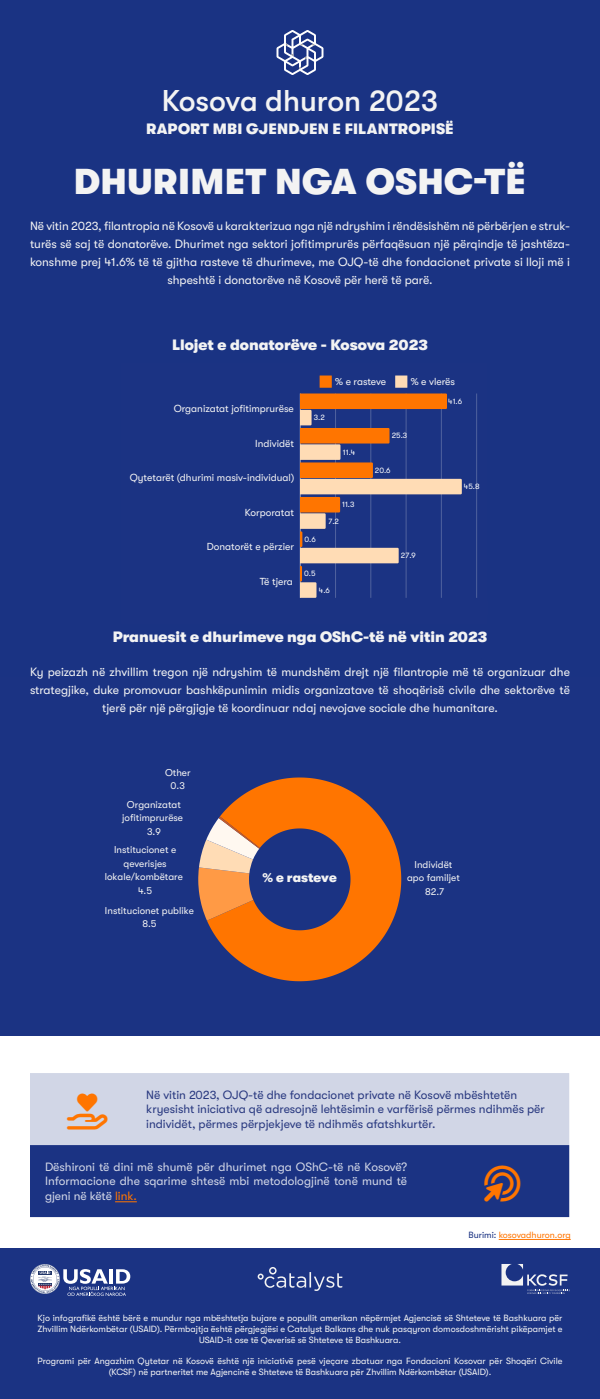
<style>
.page{position:relative;width:600px;height:1399px;background:#fff}
.page>*{position:absolute;margin:0;border:0;box-sizing:border-box;transform-origin:0 0}
.t1{font:900 36px "GT Walsheim Pro";letter-spacing:.01em;color:#f3f3f3}
.t2{font:36px "Font Awesome 6 Pro";color:#ff7500}
.t3{font:500 30px "GT Walsheim Pro";color:#f3f3f3}
.t4{font:900 18.6px "GT Walsheim Pro";color:#f3f3f3}
.t5{font:900 17.33px "GT Walsheim Pro";color:#f3f3f3}
.t6{font:900 15px "GT Walsheim Pro";color:#f3f3f3}
.t7{font:900 12.9px "GT Walsheim Pro";color:#f3f3f3}
.t8{font:12px/18px "GT Walsheim Pro";color:#f3f3f3;text-align:center}
.t9{font:12px/14.4px "GT Walsheim Pro";color:#293980}
.t10{font:12px/14.4px "GT Walsheim Pro";color:#d1d6e6;text-align:justify}
.t11{font:10.2px "GT Walsheim Pro";color:#f3f3f3}
.t12{font:10.2px "GT Walsheim Pro";letter-spacing:-.02em;color:#f3f3f3}
.t13{font:9.9px/13.5px "GT Walsheim Pro";color:#f3f3f3;text-align:center}
.t14{font:9px/10.8px "GT Walsheim Pro";color:#f3f3f3;text-align:center}
.t15{font:9px "GT Walsheim Pro";color:#ff7500}
.t16{font:7.8px "GT Walsheim Pro";color:#fff}
.t17{font:italic 100 6.75px "GT Walsheim Pro";color:#f3f3f3}
.s1{color:#ff7500}
.s2{color:#1b3383}
</style>
<div class="page">
<div style="left:0;top:0;width:600px;height:678px;background:#1a3383"></div>
<div style="left:0;top:676px;width:600px;height:359px;background:#1b3383"></div>
<hr style="left:477px;top:393px;width:1px;height:205px;background:#223986">
<svg style="left:300px;top:375px;width:162px;height:223px"></svg>
<svg style="left:207px;top:777px;width:194px;height:204px;fill:#ff7500"></svg>
<svg style="left:198px;top:816px;width:62px;height:104px"></svg>
<svg style="left:277px;top:30px;width:46px;height:45px"></svg>
<div style="left:30px;top:1073px;width:539px;height:72px;background:#d1d6e6"></div>
<div style="left:30px;top:1145px;width:539px;height:72px;background:#1b3383"></div>
<svg style="left:115px;top:1201px;width:22px;height:1px"></svg>
<div style="left:0;top:1249px;width:600px;height:150px;background:#1b3383"></div>
<svg style="left:257px;top:1267px;width:85px;height:24px"></svg>
<svg style="left:501px;top:1264px;width:69px;height:30px"></svg>
<svg style="left:30px;top:1264px;width:100px;height:32px"></svg>
<hr style="left:499px;top:1239px;width:72px;height:1px;background:#ff7500">
<div style="left:67px;top:1092px;width:41px;height:37px;background:#d1d6e6"></div>
<svg style="left:484px;top:1165px;width:37px;height:36px"></svg>
<p class="t3" style="left:162px;top:84px;width:278px">Kosova dhuron 2023</p>
<p class="t6" style="left:146px;top:120px;width:309px">RAPORT MBI GJENDJEN E FILANTROPISË</p>
<p class="t1" style="left:74px;top:161px;width:454px">DHURIMET NGA OSHC-TË</p>
<p class="t8" style="left:30px;top:216px;width:542px">Në vitin 2023, filantropia në Kosovë u karakterizua nga një ndryshim i rëndësishëm në përbërjen e struk&shy;turës së saj të donatorëve. Dhurimet nga sektori jofitimprurës përfaqësuan një përqindje të jashtëza&shy;konshme prej 41.6% të të gjitha rasteve të dhurimeve, me OJQ-të dhe fondacionet private si lloji më i shpeshtë i donatorëve në Kosovë për herë të parë.</p>
<p class="t5" style="left:203px;top:330px;width:209px">në Kosovë në vitin 2023</p>
<p class="t6" style="left:172px;top:336px;width:257px">Llojet e donatorëve - Kosova 2023</p>
<p class="t11" style="left:174px;top:403px;width:122px">Organizatat jofitimprurëse</p>
<p class="t11" style="left:255px;top:437px;width:40px">Individët</p>
<p class="t11" style="left:130px;top:472px;width:166px">Qytetarët (dhurimi masiv-individual)</p>
<p class="t11" style="left:245px;top:506px;width:51px">Korporatat</p>
<p class="t11" style="left:207px;top:541px;width:89px">Donatorët e përzier</p>
<p class="t11" style="left:260px;top:575px;width:35px">Të tjera</p>
<p class="t12" style="left:335px;top:376px;width:52px">% e rasteve</p>
<p class="t11" style="left:411px;top:376px;width:46px">% e vlerës</p>
<p class="t16" style="left:314px;top:413px;width:13px">3.2</p>
<p class="t16" style="left:343px;top:447px;width:14px">11.4</p>
<p class="t16" style="left:342px;top:500px;width:14px">11.3</p>
<p class="t16" style="left:305px;top:535px;width:13px">0.6</p>
<p class="t16" style="left:304px;top:569px;width:13px">0.5</p>
<p class="t16" style="left:328px;top:517px;width:12px">7.2</p>
<p class="t16" style="left:319px;top:586px;width:13px">4.6</p>
<p class="t16" style="left:392px;top:431px;width:17px">25.3</p>
<p class="t16" style="left:375px;top:466px;width:17px">20.6</p>
<p class="t16" style="left:401px;top:550px;width:16px">27.9</p>
<p class="t16" style="left:448px;top:396px;width:16px">41.6</p>
<p class="t16" style="left:464px;top:482px;width:17px">45.8</p>
<p class="t6" style="left:113px;top:628px;width:376px">Pranuesit e dhurimeve nga OShC-të në vitin 2023</p>
<p class="t17" style="left:420px;top:631px;width:77px">Burimi: kosovadhuron.org</p>
<p class="t8" style="left:30px;top:663px;width:542px">Ky peizazh në zhvillim tregon një ndryshim të mundshëm drejt një filantropie më të organizuar dhe strategjike, duke promovuar bashkëpunimin midis organizatave të shoqërisë civile dhe sektorëve të tjerë për një përgjigje të koordinuar ndaj nevojave sociale dhe humanitare.</p>
<p class="t4" style="left:172px;top:691px;width:251px">Kujt i dhuruan organizatat</p>
<p class="t13" style="left:165px;top:765px;width:27px">Other<br>0.3</p>
<p class="t13" style="left:122px;top:797px;width:62px">Organizatat jofitimprurëse<br>3.9</p>
<p class="t13" style="left:105px;top:843px;width:80px">Institucionet e qeverisjes lokale/kombëtare<br>4.5</p>
<p class="t13" style="left:105px;top:903px;width:90px">Institucionet publike<br>8.5</p>
<p class="t7" style="left:263px;top:870px;width:76px">% e rasteve</p>
<p class="t13" style="left:407px;top:857px;width:54px">Individët apo familjet<br>82.7</p>
<p class="t2" style="left:67px;top:1093px;width:42px">■□●■▼</p>
<p class="t9" style="left:146px;top:1087px;width:400px">Në vitin 2023, OJQ-të dhe fondacionet private në Kosovë mbështetën kryesisht iniciativa që adresojnë lehtësimin e varfërisë përmes ndihmës për individët, përmes përpjekjeve të ndihmës afatshkurtër.</p>
<p class="t10" style="left:45px;top:1159px;width:364px">Dëshironi të dini më shumë për dhurimet nga OShC-të në Kosovë?<br>Informacione dhe sqarime shtesë mbi metodologjinë tonë mund të gjeni në këtë <span class="s1">link.</span></p>
<p class="t2" style="left:485px;top:1165px;width:38px">◆●●▲□■▼</p>
<p class="t15" style="left:469px;top:1230px;width:104px"><span class="s2">Burimi:</span> kosovadhuron.org</p>
<p class="t14" style="left:38px;top:1312px;width:527px">Kjo infografikë është bërë e mundur nga mbështetja bujare e popullit amerikan nëpërmjet Agjencisë së Shteteve të Bashkuara për<br>Zhvillim Ndërkombëtar (USAID). Përmbajtja është përgjegjësi e Catalyst Balkans dhe nuk pasqyron domosdoshmërisht pikëpamjet e<br>USAID-it ose të Qeverisë së Shteteve të Bashkuara.</p>
<p class="t14" style="left:38px;top:1356px;width:527px">Programi për Angazhim Qytetar në Kosovë është një iniciativë pesë vjeçare zbatuar nga Fondacioni Kosovar për Shoqëri Civile (KCSF) në partneritet me Agjencinë e Shteteve të Bashkuara për Zhvillim Ndërkombëtar (USAID).</p>
</div>
